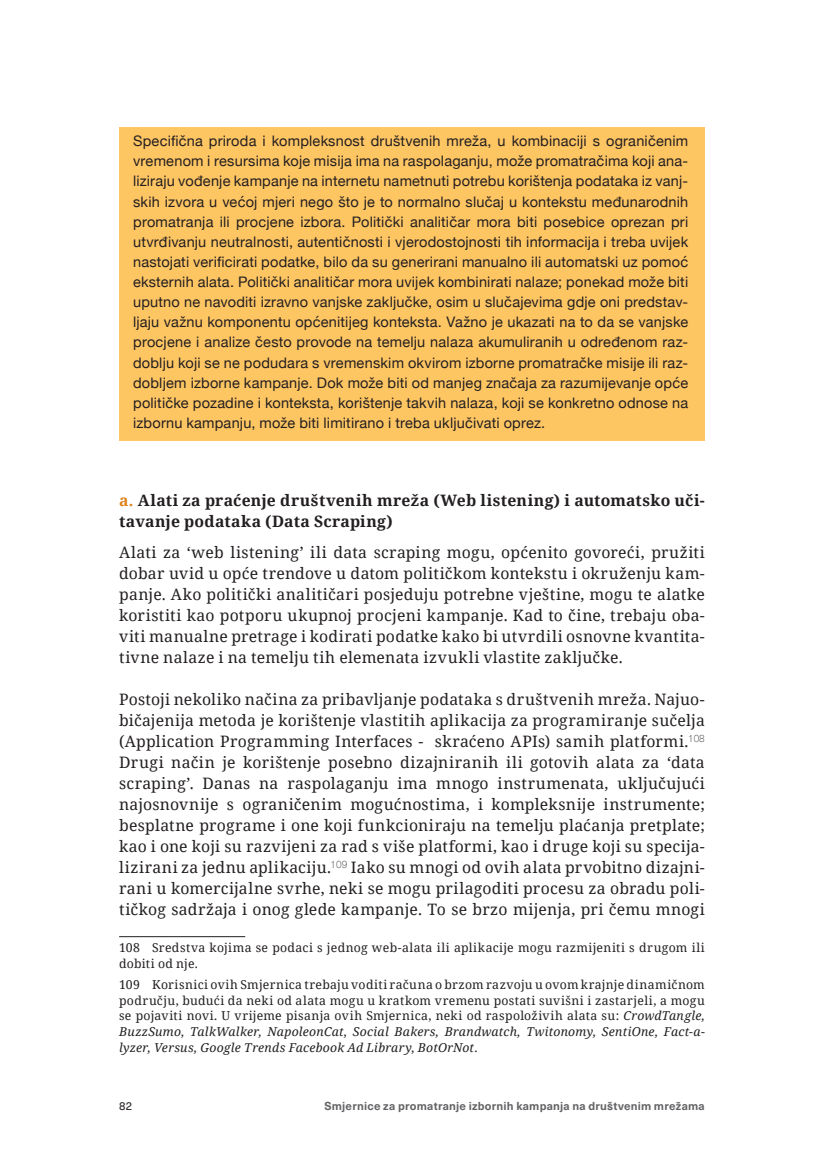
<style>
.page{position:relative;width:824px;height:1171px;background:#fff}
.page>*{position:absolute;margin:0;border:0;box-sizing:border-box;transform-origin:0 0}
.copy2{font:15.75px/21px "Noto Serif";letter-spacing:.015em;color:#231f20;text-align:justify}
.copy2-2{font:700 15.75px/21px "Noto Serif";letter-spacing:.015em;color:#231f20}
.shaded-recs-starred{font:14.53px/20.1px "Helvetica Neue";letter-spacing:.01em;color:#231f20;text-align:justify}
.footnotes{font:12.25px/15.8px "Noto Serif";letter-spacing:.025em;color:#231f20}
.t1{font:700 11.38px "Neue Haas Unica";letter-spacing:.02em;color:#636366}
.t2{font:11.38px "Neue Haas Unica";color:#231f20}
.s1{color:#df831a}
.s2{font-style:italic}
</style>
<div class="page">
<div style="left:119px;top:127px;width:585px;height:314px;background:#fec563"></div>
<hr style="left:119px;top:936px;width:126px;height:1px;background:#231f20">
<p class="shaded-recs-starred" style="left:133px;top:132px;width:556px">Specifična priroda i kompleksnost društvenih mreža, u kombinaciji s ograničenim vremenom i resursima koje misija ima na raspolaganju, može promatračima koji ana&shy;liziraju vođenje kampanje na internetu nametnuti potrebu korištenja podataka iz vanj&shy;skih izvora u većoj mjeri nego što je to normalno slučaj u kontekstu međunarodnih promatranja ili procjene izbora. Politički analitičar mora biti posebice oprezan pri utvrđivanju neutralnosti, autentičnosti i vjerodostojnosti tih informacija i treba uvijek nastojati verificirati podatke, bilo da su generirani manualno ili automatski uz pomoć eksternih alata. Politički analitičar mora uvijek kombinirati nalaze; ponekad može biti uputno ne navoditi izravno vanjske zaključke, osim u slučajevima gdje oni predstav&shy;ljaju važnu komponentu općenitijeg konteksta. Važno je ukazati na to da se vanjske procjene i analize često provode na temelju nalaza akumuliranih u određenom raz&shy;doblju koji se ne podudara s vremenskim okvirom izborne promatračke misije ili raz&shy;dobljem izborne kampanje. Dok može biti od manjeg značaja za razumijevanje opće političke pozadine i konteksta, korištenje takvih nalaza, koji se konkretno odnose na izbornu kampanju, može biti limitirano i treba uključivati oprez.</p>
<p class="copy2-2" style="left:119px;top:489px;width:587px"><span class="s1">a.</span> Alati za praćenje društvenih mreža (Web listening) i automatsko uči&shy;tavanje podataka (Data Scraping)</p>
<p class="copy2" style="left:119px;top:541px;width:587px">Alati za ‘web listening’ ili data scraping mogu, općenito govoreći, pružiti dobar uvid u opće trendove u datom političkom kontekstu i okruženju kam&shy;panje. Ako politički analitičari posjeduju potrebne vještine, mogu te alatke koristiti kao potporu ukupnoj procjeni kampanje. Kad to čine, trebaju oba&shy;viti manualne pretrage i kodirati podatke kako bi utvrdili osnovne kvantita&shy;tivne nalaze i na temelju tih elemenata izvukli vlastite zaključke.</p>
<p class="copy2" style="left:119px;top:688px;width:587px">Postoji nekoliko načina za pribavljanje podataka s društvenih mreža. Najuo&shy;bičajenija metoda je korištenje vlastitih aplikacija za programiranje sučelja (Application Programming Interfaces - skraćeno APIs) samih platformi.<sup>108<br></sup>Drugi način je korištenje posebno dizajniranih ili gotovih alata za ‘data scraping’. Danas na raspolaganju ima mnogo instrumenata, uključujući najosnovnije s ograničenim mogućnostima, i kompleksnije instrumente; besplatne programe i one koji funkcioniraju na temelju plaćanja pretplate; kao i one koji su razvijeni za rad s više platformi, kao i druge koji su specija&shy;lizirani za jednu aplikaciju.<sup>109</sup> Iako su mnogi od ovih alata prvobitno dizajni&shy;rani u komercijalne svrhe, neki se mogu prilagoditi procesu za obradu poli&shy;tičkog sadržaja i onog glede kampanje. To se brzo mijenja, pri čemu mnogi</p>
<p class="footnotes" style="left:119px;top:939px;width:587px">108 Sredstva kojima se podaci s jednog web-alata ili aplikacije mogu razmijeniti s drugom ili dobiti od nje.</p>
<p class="footnotes" style="left:119px;top:976px;width:587px;text-align:justify">109 Korisnici ovih Smjernica trebaju voditi računa o brzom razvoju u ovom krajnje dinamičnom području, budući da neki od alata mogu u kratkom vremenu postati suvišni i zastarjeli, a mogu se pojaviti novi. U vrijeme pisanja ovih Smjernica, neki od raspoloživih alata su: <span class="s2">CrowdTangle, BuzzSumo, TalkWalker, NapoleonCat, Social Bakers, Brandwatch, Twitonomy, SentiOne, Fact-a&shy;lyzer, Versus, Google Trends Facebook Ad Library, BotOrNot</span>.</p>
<p class="t2" style="left:119px;top:1097px;width:14px">82</p>
<p class="t1" style="left:324px;top:1097px;width:382px">Smjernice za promatranje izbornih kampanja na društvenim mrežama</p>
</div>
